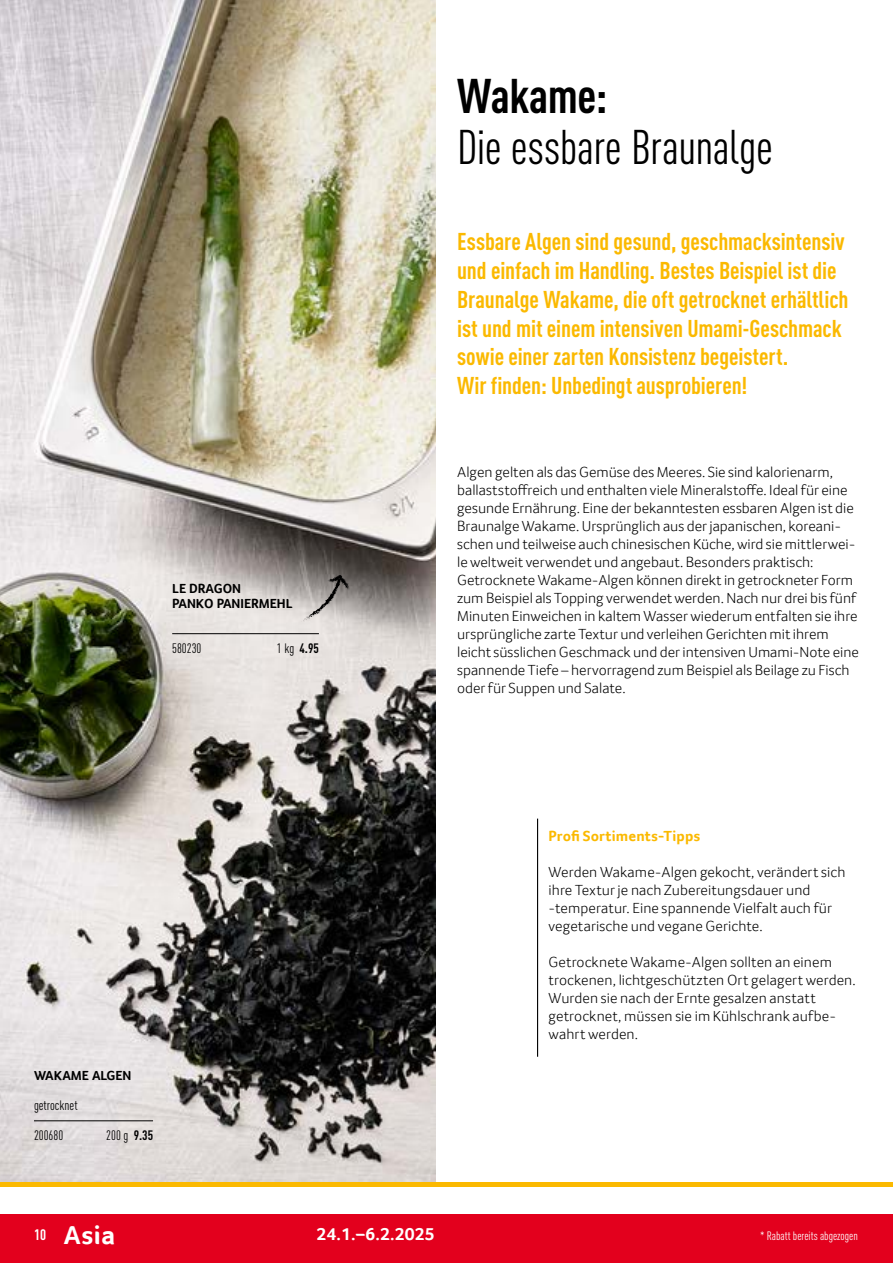
<style>
.page{position:relative;width:893px;height:1263px;background:#fff}
.page>*{position:absolute;margin:0;border:0;box-sizing:border-box;transform-origin:0 0}
.handfont{font:condensed 48px "DIN Pro";letter-spacing:-.01em;color:#000}
.handfont-2{font:700 condensed 48px "DIN Pro";letter-spacing:-.01em;color:#000}
.t1{font:700 26.7px "Transgourmet";color:#fff}
.Titel_Redaktion{font:700 condensed 24px/28.8px "DIN Pro";letter-spacing:-.005em;color:#fbb900}
.t2{font:700 18px "Transgourmet";letter-spacing:.01em;color:#fff}
.Fliesstext_Redaktion{font:300 15px/18px "Transgourmet";color:#000}
.Fliesstext_Redaktion-2{font:700 15px "Transgourmet";letter-spacing:.01em;color:#fbb900}
.Titel{font:700 13.5px/15px "Transgourmet";color:#000}
.art-nr_Einheit{font:condensed 13.5px "DIN Pro";color:#000}
.grundtext_d{font:condensed 13.5px "DIN Pro";color:#000}
.art-nr_Einheit-2{font:700 condensed 13.5px "DIN Pro";color:#000}
.t3{font:condensed 12px "DINOT";color:#fff}
.s1{font-weight:400}
.s2{font-weight:700}
.s3{font-family:"DINOT";font-stretch:condensed;font-size:15px}
</style>
<div class="page">
<div style="left:0;top:1214px;width:893px;height:49px;background:#e3001d"></div>
<img style="left:0;top:0;width:436px;height:1182px">
<hr style="left:892px;top:0;width:1px;height:757px;background:#d9dada">
<hr style="left:0;top:1182px;width:893px;height:4px;background:#fbb900">
<hr style="left:537px;top:819px;width:1px;height:238px;background:#000">
<svg style="left:301px;top:575px;width:49px;height:47px;background:#a29e9b"></svg>
<hr style="left:34px;top:1120px;width:119px;height:1px;background:#000">
<hr style="left:172px;top:633px;width:147px;height:1px;background:#000">
<p class="handfont-2" style="left:457px;top:60px;width:152px">Wakame:</p>
<p class="handfont" style="left:457px;top:113px;width:317px">Die essbare Braunalge</p>
<p class="Titel" style="left:172px;top:581px;width:122px">LE DRAGON<br>PANKO PANIERMEHL</p>
<p class="art-nr_Einheit" style="left:172px;top:639px;width:31px">580230</p>
<p class="art-nr_Einheit-2" style="left:277px;top:638px;width:43px"><span class="s1">1 kg</span> 4.95</p>
<p class="Titel" style="left:34px;top:1068px;width:99px">WAKAME ALGEN</p>
<p class="grundtext_d" style="left:34px;top:1096px;width:45px">getrocknet</p>
<p class="art-nr_Einheit" style="left:34px;top:1126px;width:31px">200680</p>
<p class="art-nr_Einheit" style="left:106px;top:1126px;width:48px">200 g <span class="s2">9.35</span></p>
<p class="Titel_Redaktion" style="left:457px;top:225px;width:393px">Essbare Algen sind gesund, geschmacksintensiv und einfach im Handling. Bestes Beispiel ist die Braunalge Wakame, die oft getrocknet erhältlich ist und mit einem intensiven Umami-Geschmack sowie einer zarten Konsistenz begeistert.</p>
<p class="Titel_Redaktion" style="left:457px;top:369px;width:292px">Wir finden: Unbedingt ausprobieren!</p>
<p class="Fliesstext_Redaktion" style="left:457px;top:463px;width:403px">Algen gelten als das Gemüse des Meeres. Sie sind kalorienarm, ballaststoffreich und enthalten viele Mineralstoffe. Ideal für eine gesunde Ernährung. Eine der bekanntesten essbaren Algen ist die Braunalge Wakame. Ursprünglich aus der japanischen, koreani&shy;schen und teilweise auch chinesischen Küche, wird sie mittlerwei&shy;le weltweit verwendet und angebaut. Besonders praktisch:<br>Getrocknete Wakame-Algen können direkt in getrockneter Form zum Beispiel als Topping verwendet werden. Nach nur drei bis fünf Minuten Einweichen in kaltem Wasser wiederum entfalten sie ihre ursprüngliche zarte Textur und verleihen Gerichten mit ihrem leicht süsslichen Geschmack und der intensiven Umami-Note eine spannende Tiefe – hervorragend zum Beispiel als Beilage zu Fisch oder für Suppen und Salate.</p>
<p class="Fliesstext_Redaktion-2" style="left:549px;top:827px;width:153px">Profi Sortiments-Tipps</p>
<p class="Fliesstext_Redaktion" style="left:549px;top:863px;width:298px">Werden Wakame-Algen gekocht, verändert sich ihre Textur je nach Zubereitungsdauer und -temperatur. Eine spannende Vielfalt auch für vegetarische und vegane Gerichte.</p>
<p class="Fliesstext_Redaktion" style="left:549px;top:953px;width:309px">Getrocknete Wakame-Algen sollten an einem trockenen, lichtgeschützten Ort gelagert werden.<br>Wurden sie nach der Ernte gesalzen anstatt getrocknet, müssen sie im Kühlschrank aufbe&shy;wahrt werden.</p>
<p class="t1" style="left:34px;top:1220px;width:83px"><span class="s3">10</span> Asia</p>
<p class="t2" style="left:316px;top:1224px;width:120px">24.1.–6.2.2025</p>
<p class="t3" style="left:760px;top:1229px;width:99px">* Rabatt bereits abgezogen</p>
</div>
